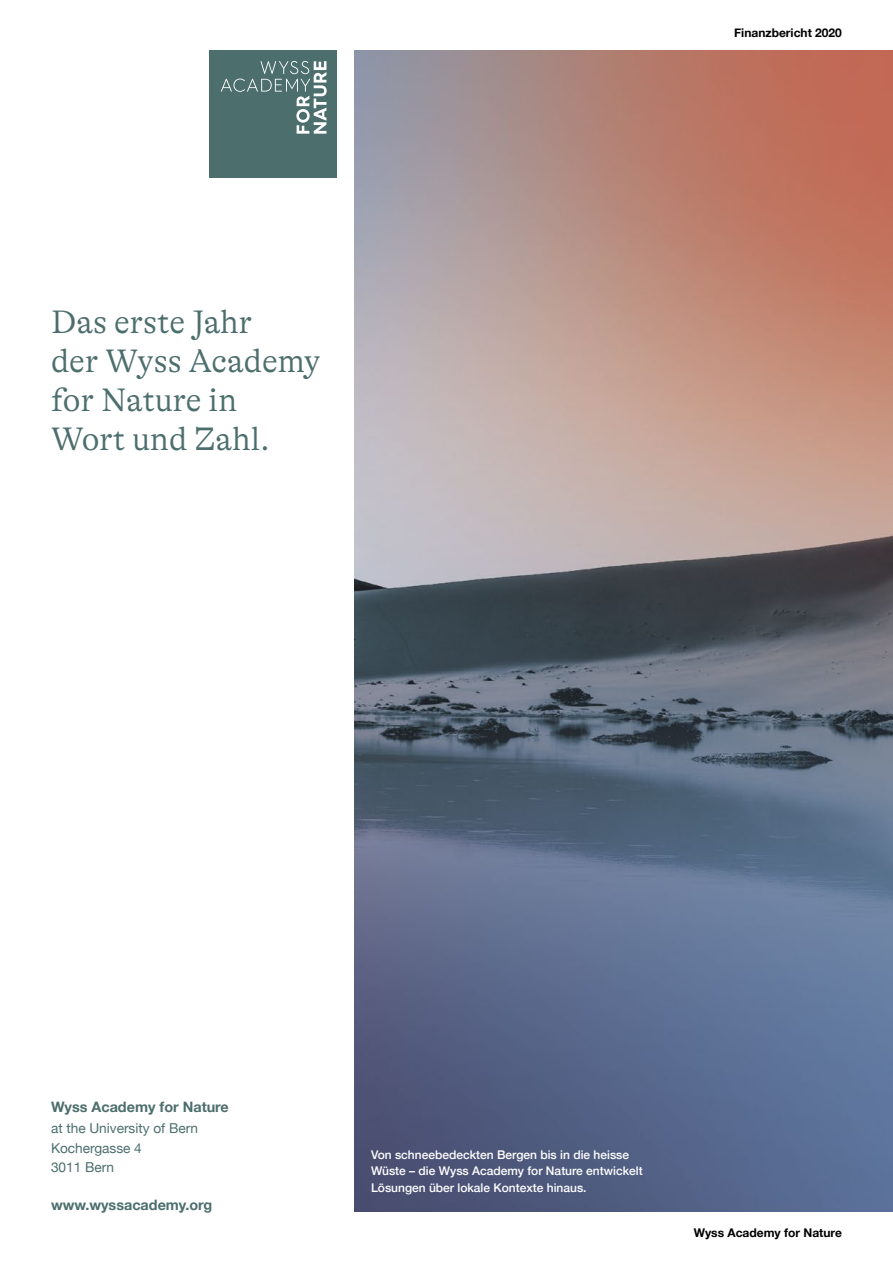
<style>
.page{position:relative;width:893px;height:1263px;background:#fff}
.page>*{position:absolute;margin:0;border:0;box-sizing:border-box;transform-origin:0 0}
.t1{font:300 33px/39px "GT Alpina";color:#4c6e6d}
.t2{font:700 14.4px "Helvetica Neue";color:#4c6e6d}
.t3{font:13.65px/19.5px "Helvetica Neue";color:#4c6e6d}
.t4{font:500 12px/16.5px "Helvetica Neue";color:#fff}
.t5{font:700 12px "Helvetica Neue";color:#000}
</style>
<div class="page">
<img style="left:354px;top:51px;width:539px;height:1161px">
<div style="left:209px;top:51px;width:128px;height:127px;background:#4c6e6d"></div>
<svg style="left:221px;top:61px;width:106px;height:73px"></svg>
<h1 class="t1" style="left:51px;top:303px;width:271px">Das erste Jahr<br>der Wyss Academy for Nature in<br>Wort und Zahl.</h1>
<p class="t5" style="left:734px;top:23px;width:109px">Finanzbericht 2020</p>
<p class="t2" style="left:51px;top:1095px;width:179px">Wyss Academy for Nature</p>
<p class="t3" style="left:51px;top:1119px;width:149px">at the University of Bern<br>Kochergasse 4<br>3011 Bern</p>
<p class="t2" style="left:51px;top:1193px;width:163px">www.wyssacademy.org</p>
<p class="t4" style="left:371px;top:1145px;width:273px">Von schneebedeckten Bergen bis in die heisse<br>Wüste – die Wyss Academy for Nature entwickelt<br>Lösungen über lokale Kontexte hinaus.</p>
<p class="t5" style="left:694px;top:1224px;width:150px">Wyss Academy for Nature</p>
</div>
